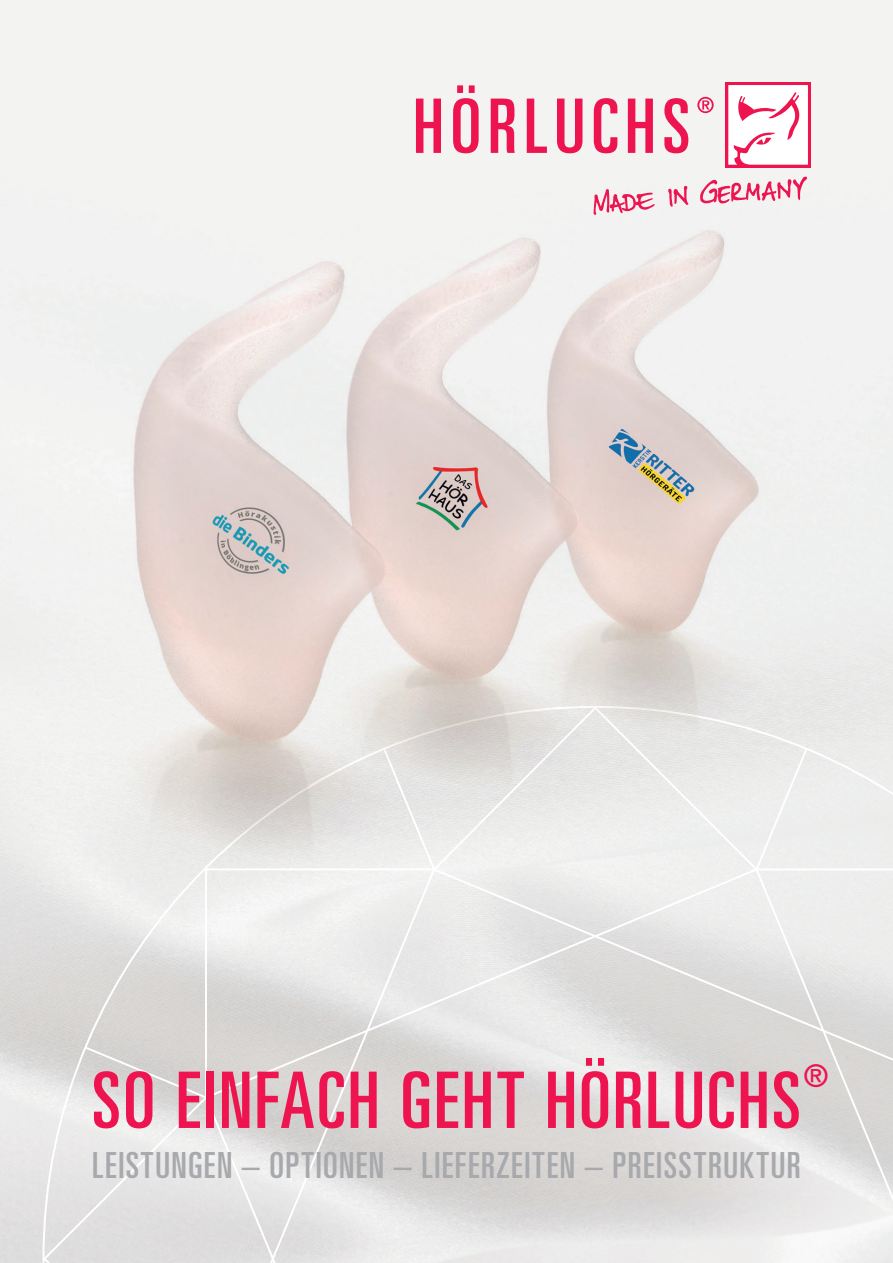
<style>
.page{position:relative;width:893px;height:1263px;background:#fff}
.page>*{position:absolute;margin:0;border:0;box-sizing:border-box;transform-origin:0 0}
.t1{font:ultra-condensed 78px "Univers LT Std";letter-spacing:.035em;color:#ed1450}
.t2{font:ultra-condensed 36px "Univers LT Std";letter-spacing:.05em;color:#a8a9ad}
.t3{font:ultra-condensed 31.5px "Univers LT Std";color:#ed1450}
</style>
<div class="page">
<img style="left:0;top:0;width:893px;height:1263px">
<div style="left:726px;top:82px;width:85px;height:85px;background:#ed1450"></div>
<svg style="left:43px;top:706px;width:850px;height:557px;background:#e0dfde"></svg>
<svg style="left:593px;top:189px;width:62px;height:8px"></svg>
<svg style="left:668px;top:186px;width:21px;height:11px"></svg>
<svg style="left:700px;top:176px;width:108px;height:21px"></svg>
<svg style="left:416px;top:85px;width:272px;height:68px"></svg>
<svg style="left:697px;top:97px;width:17px;height:16px"></svg>
<svg style="left:728px;top:85px;width:80px;height:80px;background:#fcdee6"></svg>
<img style="left:72px;top:197px;width:758px;height:751px">
<h1 class="t1" style="left:92px;top:1056px;width:710px">SO EINFACH GEHT HÖRLUCHS</h1>
<p class="t3" style="left:803px;top:1058px;width:27px">®</p>
<p class="t2" style="left:92px;top:1145px;width:710px">LEISTUNGEN – OPTIONEN – LIEFERZEITEN – PREISSTRUKTUR</p>
</div>
